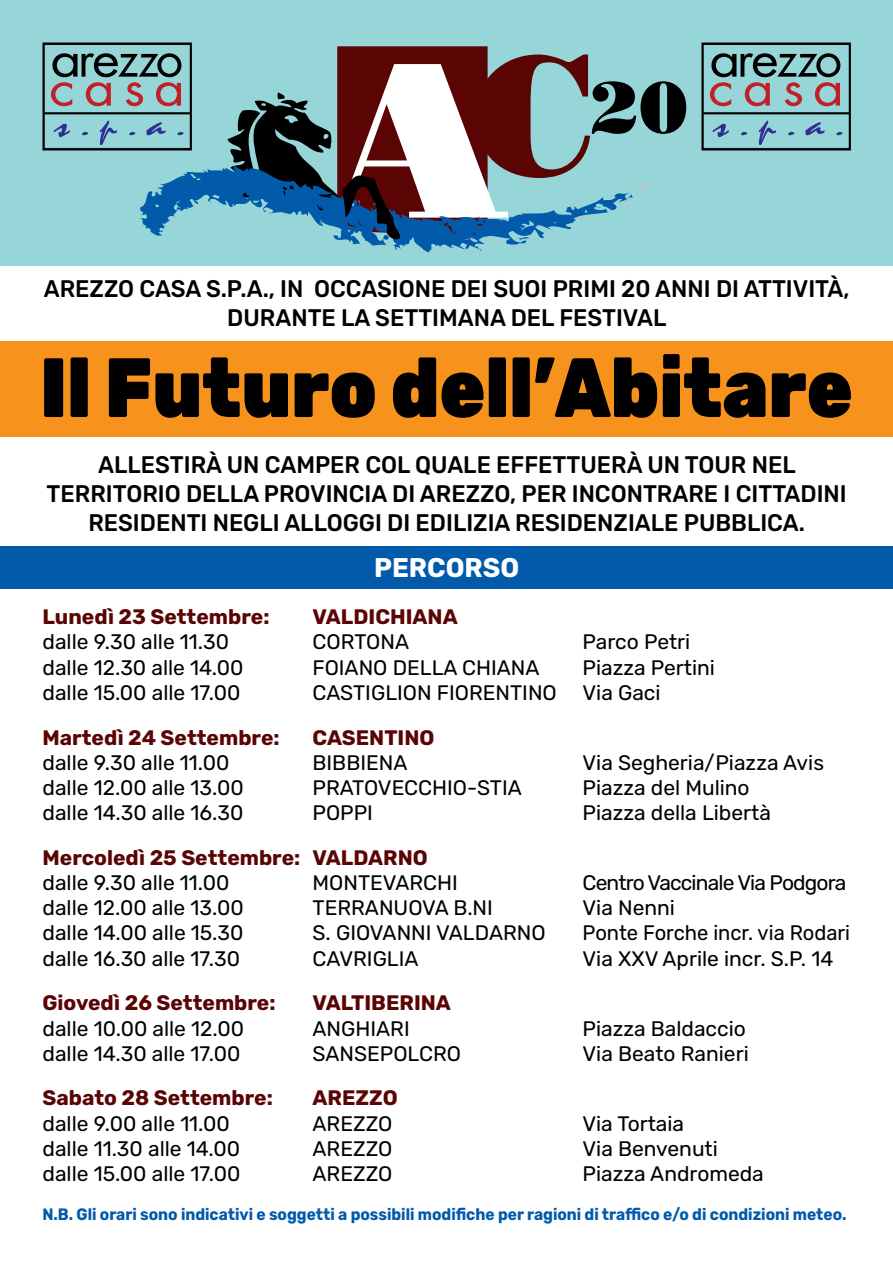
<style>
.page{position:relative;width:893px;height:1263px;background:#fff}
.page>*{position:absolute;margin:0;border:0;box-sizing:border-box;transform-origin:0 0}
.t1{font:700 27px "Rubik";color:#fff}
.t2{font:500 24px/28.8px "Rubik";color:#000001;text-align:center;scale:.96 1}
.t3{font:21px "Rubik";color:#000001}
.t4{font:700 21px "Rubik";color:#5a0404}
.t5{font:21px "Rubik";letter-spacing:-.04em;color:#000001}
.t6{font:21px "Rubik";color:#000001;scale:.96 1}
.t7{font:700 16.5px "Rubik";color:#015aaa;scale:.94 1}
</style>
<div class="page">
<div style="left:0;top:342px;width:893px;height:95px;background:#f7931d"></div>
<div style="left:0;top:0;width:893px;height:266px;background:#97d6d8"></div>
<hr style="left:44px;top:112px;width:146px;height:2px;background:#000001">
<svg style="left:51px;top:46px;width:635px;height:207px"></svg>
<div style="left:43px;top:43px;width:149px;height:107px;border:2px solid #000001"></div>
<svg style="left:44px;top:358px;width:19px;height:59px"></svg>
<svg style="left:71px;top:357px;width:17px;height:60px"></svg>
<svg style="left:109px;top:357px;width:179px;height:61px"></svg>
<svg style="left:295px;top:372px;width:80px;height:46px"></svg>
<svg style="left:393px;top:357px;width:113px;height:61px"></svg>
<svg style="left:513px;top:357px;width:144px;height:61px"></svg>
<svg style="left:663px;top:354px;width:102px;height:64px"></svg>
<svg style="left:772px;top:372px;width:79px;height:46px"></svg>
<div style="left:0;top:546px;width:893px;height:42px;background:#015aaa"></div>
<hr style="left:703px;top:112px;width:146px;height:2px;background:#000001">
<svg style="left:713px;top:124px;width:16px;height:13px"></svg>
<svg style="left:759px;top:121px;width:17px;height:24px"></svg>
<svg style="left:741px;top:132px;width:6px;height:3px"></svg>
<svg style="left:788px;top:132px;width:6px;height:3px"></svg>
<svg style="left:836px;top:132px;width:7px;height:3px"></svg>
<svg style="left:805px;top:122px;width:19px;height:13px"></svg>
<svg style="left:710px;top:53px;width:130px;height:53px"></svg>
<div style="left:701px;top:43px;width:150px;height:107px;border:2px solid #000001"></div>
<p class="t2" style="left:44px;top:275px;width:841px">AREZZO CASA S.P.A., IN OCCASIONE DEI SUOI PRIMI 20 ANNI DI ATTIVITÀ,<br>DURANTE LA SETTIMANA DEL FESTIVAL</p>
<p class="t2" style="left:47px;top:451px;width:835px">ALLESTIRÀ UN CAMPER COL QUALE EFFETTUERÀ UN TOUR NEL<br>TERRITORIO DELLA PROVINCIA DI AREZZO, PER INCONTRARE I CITTADINI<br>RESIDENTI NEGLI ALLOGGI DI EDILIZIA RESIDENZIALE PUBBLICA.</p>
<p class="t1" style="left:374px;top:552px;width:147px">PERCORSO</p>
<p class="t4" style="left:43px;top:605px;width:228px">Lunedì 23 Settembre:</p>
<p class="t4" style="left:313px;top:605px;width:147px">VALDICHIANA</p>
<p class="t3" style="left:43px;top:630px;width:188px">dalle 9.30 alle 11.30</p>
<p class="t3" style="left:313px;top:630px;width:98px">CORTONA</p>
<p class="t3" style="left:583px;top:630px;width:109px">Parco Petri</p>
<p class="t3" style="left:43px;top:655px;width:202px">dalle 12.30 alle 14.00</p>
<p class="t3" style="left:313px;top:655px;width:229px">FOIANO DELLA CHIANA</p>
<p class="t3" style="left:583px;top:655px;width:134px">Piazza Pertini</p>
<p class="t3" style="left:43px;top:681px;width:200px">dalle 15.00 alle 17.00</p>
<p class="t3" style="left:313px;top:681px;width:350px">CASTIGLION FIORENTINO Via Gaci</p>
<p class="t4" style="left:43px;top:725px;width:239px">Martedì 24 Settembre:</p>
<p class="t4" style="left:313px;top:725px;width:123px">CASENTINO</p>
<p class="t3" style="left:43px;top:750px;width:189px">dalle 9.30 alle 11.00</p>
<p class="t3" style="left:313px;top:750px;width:96px">BIBBIENA</p>
<p class="t3" style="left:583px;top:750px;width:243px">Via Segheria/Piazza Avis</p>
<p class="t3" style="left:43px;top:776px;width:203px">dalle 12.00 alle 13.00</p>
<p class="t3" style="left:313px;top:776px;width:211px">PRATOVECCHIO-STIA</p>
<p class="t3" style="left:583px;top:776px;width:169px">Piazza del Mulino</p>
<p class="t3" style="left:43px;top:801px;width:202px">dalle 14.30 alle 16.30</p>
<p class="t3" style="left:313px;top:801px;width:62px">POPPI</p>
<p class="t3" style="left:583px;top:801px;width:190px">Piazza della Libertà</p>
<p class="t4" style="left:43px;top:845px;width:387px">Mercoledì 25 Settembre: VALDARNO</p>
<p class="t3" style="left:43px;top:871px;width:189px">dalle 9.30 alle 11.00</p>
<p class="t3" style="left:313px;top:871px;width:147px">MONTEVARCHI</p>
<p class="t5" style="left:583px;top:871px;width:265px">Centro Vaccinale Via Podgora</p>
<p class="t3" style="left:43px;top:896px;width:203px">dalle 12.00 alle 13.00</p>
<p class="t3" style="left:313px;top:896px;width:182px">TERRANUOVA B.NI</p>
<p class="t3" style="left:583px;top:896px;width:94px">Via Nenni</p>
<p class="t3" style="left:43px;top:921px;width:202px">dalle 14.00 alle 15.30</p>
<p class="t3" style="left:313px;top:921px;width:235px">S. GIOVANNI VALDARNO</p>
<p class="t6" style="left:583px;top:921px;width:280px">Ponte Forche incr. via Rodari</p>
<p class="t3" style="left:43px;top:946px;width:199px">dalle 16.30 alle 17.30</p>
<p class="t3" style="left:313px;top:946px;width:108px">CAVRIGLIA</p>
<p class="t3" style="left:583px;top:946px;width:252px">Via XXV Aprile incr. S.P. 14</p>
<p class="t4" style="left:43px;top:991px;width:235px">Giovedì 26 Settembre:</p>
<p class="t4" style="left:313px;top:991px;width:140px">VALTIBERINA</p>
<p class="t3" style="left:43px;top:1016px;width:203px">dalle 10.00 alle 12.00</p>
<p class="t3" style="left:313px;top:1016px;width:99px">ANGHIARI</p>
<p class="t3" style="left:583px;top:1016px;width:165px">Piazza Baldaccio</p>
<p class="t3" style="left:43px;top:1041px;width:200px">dalle 14.30 alle 17.00</p>
<p class="t3" style="left:313px;top:1041px;width:150px">SANSEPOLCRO</p>
<p class="t3" style="left:583px;top:1041px;width:168px">Via Beato Ranieri</p>
<p class="t4" style="left:43px;top:1086px;width:232px">Sabato 28 Settembre:</p>
<p class="t4" style="left:313px;top:1086px;width:87px">AREZZO</p>
<p class="t3" style="left:43px;top:1111px;width:189px">dalle 9.00 alle 11.00</p>
<p class="t3" style="left:313px;top:1111px;width:81px">AREZZO</p>
<p class="t3" style="left:582px;top:1111px;width:103px">Via Tortaia</p>
<p class="t3" style="left:43px;top:1137px;width:199px">dalle 11.30 alle 14.00</p>
<p class="t3" style="left:313px;top:1137px;width:81px">AREZZO</p>
<p class="t3" style="left:583px;top:1137px;width:137px">Via Benvenuti</p>
<p class="t3" style="left:43px;top:1162px;width:200px">dalle 15.00 alle 17.00</p>
<p class="t3" style="left:313px;top:1162px;width:81px">AREZZO</p>
<p class="t3" style="left:582px;top:1162px;width:183px">Piazza Andromeda</p>
<p class="t7" style="left:43px;top:1205px;width:857px">N.B. Gli orari sono indicativi e soggetti a possibili modifiche per ragioni di traffico e/o di condizioni meteo.</p>
</div>
